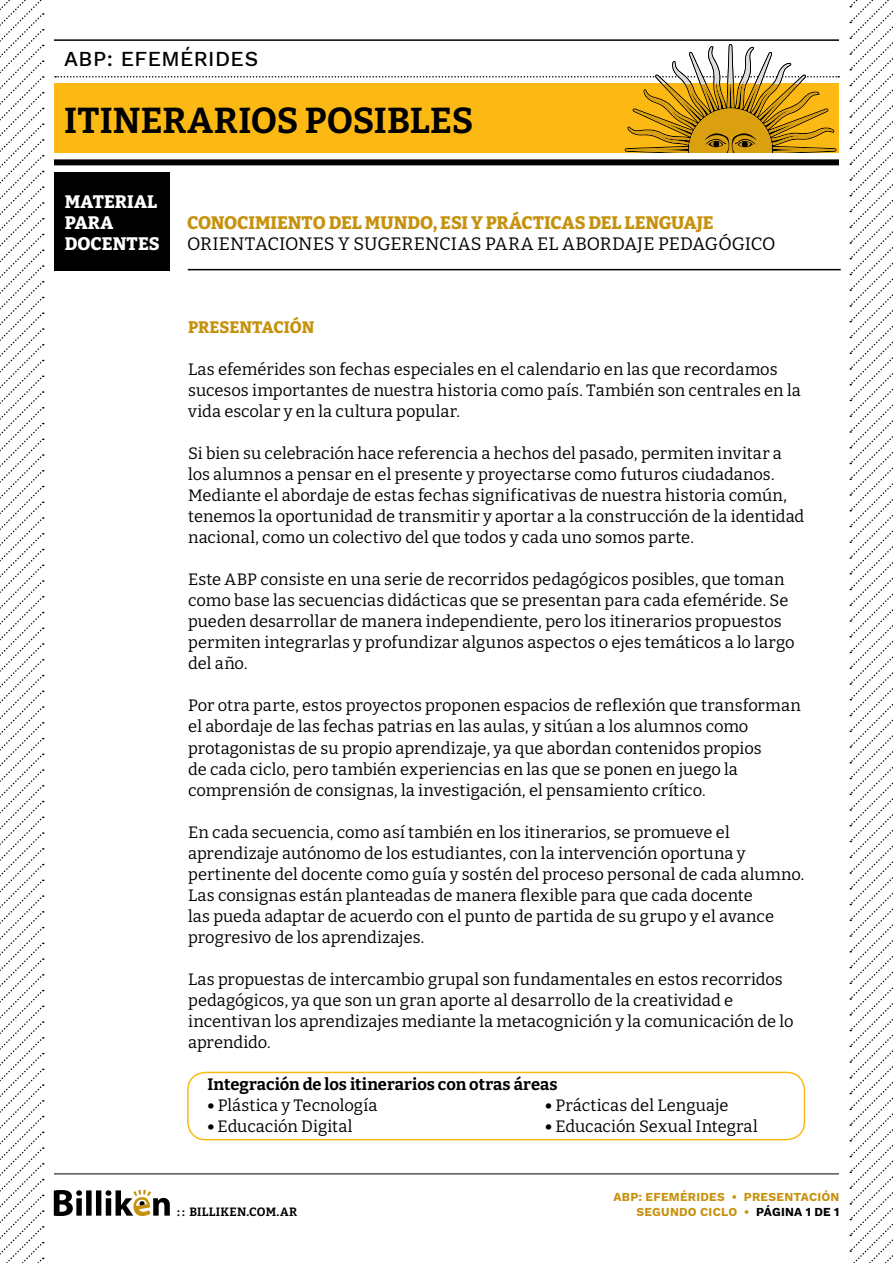
<style>
.page{position:relative;width:893px;height:1263px;background:#fff}
.page>*{position:absolute;margin:0;border:0;box-sizing:border-box;transform-origin:0 0}
.t1{font:700 36px "Bitter";color:#000}
.t2{font:500 21px "Work Sans";letter-spacing:.02em;color:#000}
.t3{font:18px "Bitter";color:#000}
.t4{font:800 18px "Bitter";letter-spacing:-.005em;color:#c6920e}
.t5{font:800 18px/21px "Bitter";letter-spacing:.01em;color:#fff}
.t6{font:16.5px/21px "Bitter";color:#000}
.t7{font:700 16.5px "Bitter";letter-spacing:-.005em;color:#000}
.t8{font:800 16.5px "Bitter";letter-spacing:-.005em;color:#c6920e}
.t9{font:700 12px/14.9px "Work Sans";letter-spacing:.02em;color:#c6920e;text-align:right}
.t10{font:700 12px "Bitter";letter-spacing:.02em;color:#000}
.s1{font-weight:700}
.s2{color:#000}
</style>
<div class="page">
<svg style="left:54px;top:1190px;width:116px;height:26px"></svg>
<hr style="left:54px;top:1173px;width:785px;height:1px;background:#000">
<hr style="left:54px;top:39px;width:785px;height:2px;background:#000">
<div style="left:54px;top:159px;width:785px;height:6px;background:#000"></div>
<svg style="left:55px;top:44px;width:784px;height:116px"></svg>
<div style="left:54px;top:172px;width:116px;height:98px;background:#000"></div>
<hr style="left:188px;top:269px;width:653px;height:1px;background:#000">
<svg style="left:849px;top:0;width:44px;height:1263px"></svg>
<svg style="left:0;top:0;width:44px;height:1263px"></svg>
<div style="left:187px;top:1072px;width:618px;height:68px;border:2px solid #fdb913;border-radius:18px"></div>
<p class="t2" style="left:64px;top:43px;width:196px">ABP: EFEMÉRIDES</p>
<h1 class="t1" style="left:64px;top:98px;width:411px">ITINERARIOS POSIBLES</h1>
<p class="t5" style="left:65px;top:191px;width:96px">MATERIAL<br>PARA<br>DOCENTES</p>
<p class="t4" style="left:187px;top:212px;width:528px">CONOCIMIENTO DEL MUNDO, ESI Y PRÁCTICAS DEL LENGUAJE</p>
<p class="t3" style="left:187px;top:233px;width:590px">ORIENTACIONES Y SUGERENCIAS PARA EL ABORDAJE PEDAGÓGICO</p>
<p class="t8" style="left:188px;top:317px;width:128px">PRESENTACIÓN</p>
<p class="t6" style="left:188px;top:359px;width:614px">Las efemérides son fechas especiales en el calendario en las que recordamos sucesos importantes de nuestra historia como país. También son centrales en la vida escolar y en la cultura popular.</p>
<p class="t6" style="left:188px;top:443px;width:618px">Si bien su celebración hace referencia a hechos del pasado, permiten invitar a los alumnos a pensar en el presente y proyectarse como futuros ciudadanos.<br>Mediante el abordaje de estas fechas significativas de nuestra historia común, tenemos la oportunidad de transmitir y aportar a la construcción de la identidad nacional, como un colectivo del que todos y cada uno somos parte.</p>
<p class="t6" style="left:188px;top:569px;width:608px">Este ABP consiste en una serie de recorridos pedagógicos posibles, que toman como base las secuencias didácticas que se presentan para cada efeméride. Se pueden desarrollar de manera independiente, pero los itinerarios propuestos permiten integrarlas y profundizar algunos aspectos o ejes temáticos a lo largo del año.</p>
<p class="t6" style="left:188px;top:695px;width:614px">Por otra parte, estos proyectos proponen espacios de reflexión que transforman el abordaje de las fechas patrias en las aulas, y sitúan a los alumnos como protagonistas de su propio aprendizaje, ya que abordan contenidos propios<br>de cada ciclo, pero también experiencias en las que se ponen en juego la comprensión de consignas, la investigación, el pensamiento crítico.</p>
<p class="t6" style="left:188px;top:821px;width:618px">En cada secuencia, como así también en los itinerarios, se promueve el aprendizaje autónomo de los estudiantes, con la intervención oportuna y pertinente del docente como guía y sostén del proceso personal de cada alumno.<br>Las consignas están planteadas de manera flexible para que cada docente<br>las pueda adaptar de acuerdo con el punto de partida de su grupo y el avance progresivo de los aprendizajes.</p>
<p class="t6" style="left:188px;top:968px;width:607px">Las propuestas de intercambio grupal son fundamentales en estos recorridos pedagógicos, ya que son un gran aporte al desarrollo de la creatividad e incentivan los aprendizajes mediante la metacognición y la comunicación de lo aprendido.</p>
<p class="t7" style="left:207px;top:1073px;width:352px">Integración de los itinerarios con otras áreas</p>
<p class="t6" style="left:207px;top:1094px;width:171px"><span class="s1">•</span> Plástica y Tecnología</p>
<p class="t6" style="left:545px;top:1094px;width:185px"><span class="s1">•</span> Prácticas del Lenguaje</p>
<p class="t6" style="left:207px;top:1115px;width:147px"><span class="s1">•</span> Educación Digital</p>
<p class="t6" style="left:545px;top:1115px;width:214px"><span class="s1">•</span> Educación Sexual Integral</p>
<p class="t10" style="left:177px;top:1204px;width:121px">: : BILLIKEN.COM.AR</p>
<p class="t9" style="left:613px;top:1189px;width:227px">ABP: EFEMÉRIDES • PRESENTACIÓN<br>SEGUNDO CICLO • <span class="s2">PÁGINA 1 DE 1</span></p>
</div>
